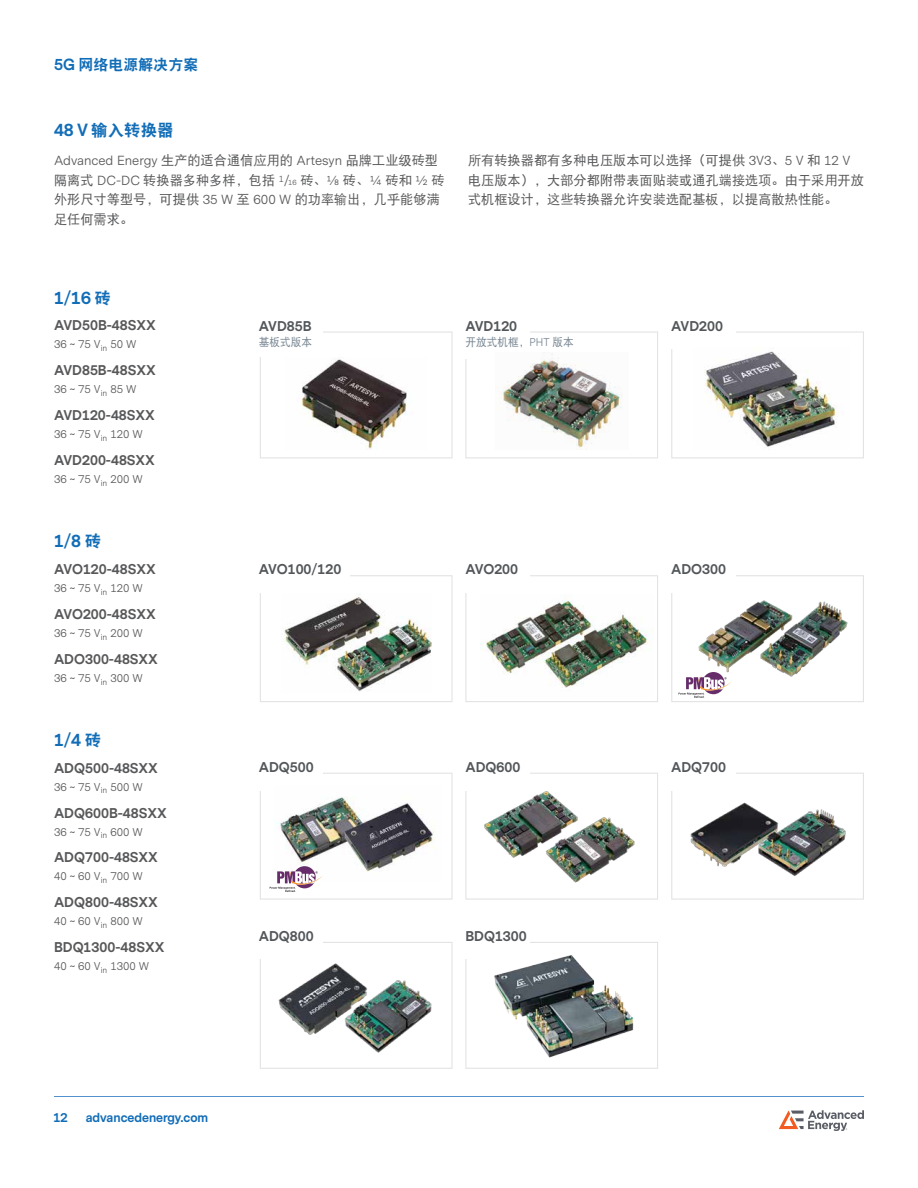
<style>
.page{position:relative;width:918px;height:1188px;background:#fff}
.page>*{position:absolute;margin:0;border:0;box-sizing:border-box;transform-origin:0 0}
.t1{font:700 16.5px "Messina Sans";color:#126db7}
.t2{font:16.5px "DFP Hei W9";color:#126db7}
.t3{font:15px "DFP Hei W9";color:#126db7}
.t4{font:13.2px/19.8px "DFP Hei W5";color:#57585a}
.t5{font:700 13.2px "Messina Sans";color:#57585a}
.t6{font:700 13.2px "Messina Sans";color:#53575a}
.t7{font:13.2px "Messina Sans";color:#57585a}
.t8{font:700 12px "Messina Sans";color:#126db7}
.t9{font:11.25px "Messina Sans";color:#57585a}
.t10{font:11.25px "DFP Hei W5";color:#768591;scale:.95 1}
.s1{font-family:"Messina Sans";font-weight:700}
.s2{font-family:"DFP Hei W5"}
.s3{font-family:"Messina Sans"}
.s4{font-family:"Messina Sans";font-size:7.5px}
.s5{font-family:"DFP Hei W9";font-weight:400}
</style>
<div class="page">
<hr style="left:54px;top:1096px;width:810px;height:1px;background:#5090cc">
<svg style="left:779px;top:1110px;width:85px;height:21px"></svg>
<img style="left:480px;top:595px;width:173px;height:93px">
<div style="left:671px;top:331px;width:193px;height:127px;border:1px solid #e2e4e2"></div>
<div style="left:671px;top:575px;width:193px;height:127px;border:1px solid #e2e4e2"></div>
<div style="left:671px;top:773px;width:193px;height:127px;border:1px solid #e2e4e2"></div>
<div style="left:260px;top:331px;width:193px;height:127px;border:1px solid #e2e4e2"></div>
<div style="left:260px;top:575px;width:193px;height:127px;border:1px solid #e2e4e2"></div>
<div style="left:260px;top:773px;width:193px;height:127px;border:1px solid #e2e4e2"></div>
<div style="left:260px;top:942px;width:193px;height:127px;border:1px solid #e2e4e2"></div>
<div style="left:465px;top:331px;width:193px;height:127px;border:1px solid #e2e4e2"></div>
<div style="left:465px;top:575px;width:193px;height:127px;border:1px solid #e2e4e2"></div>
<div style="left:465px;top:773px;width:193px;height:127px;border:1px solid #e2e4e2"></div>
<div style="left:465px;top:942px;width:193px;height:127px;border:1px solid #e2e4e2"></div>
<div style="left:259px;top:320px;width:64px;height:37px;background:#fff"></div>
<div style="left:259px;top:564px;width:91px;height:29px;background:#fff"></div>
<div style="left:259px;top:762px;width:64px;height:29px;background:#fff"></div>
<div style="left:259px;top:931px;width:64px;height:28px;background:#fff"></div>
<div style="left:465px;top:320px;width:65px;height:37px;background:#fff"></div>
<div style="left:465px;top:564px;width:65px;height:29px;background:#fff"></div>
<div style="left:465px;top:762px;width:65px;height:29px;background:#fff"></div>
<div style="left:465px;top:931px;width:65px;height:28px;background:#fff"></div>
<div style="left:671px;top:320px;width:64px;height:29px;background:#fff"></div>
<div style="left:671px;top:564px;width:64px;height:29px;background:#fff"></div>
<div style="left:671px;top:762px;width:64px;height:29px;background:#fff"></div>
<div style="left:465px;top:338px;width:144px;height:21px;background:#fff"></div>
<img style="left:300px;top:359px;width:108px;height:90px">
<img style="left:704px;top:351px;width:135px;height:96px">
<img style="left:484px;top:791px;width:151px;height:92px">
<img style="left:690px;top:802px;width:156px;height:75px">
<img style="left:698px;top:600px;width:150px;height:77px">
<img style="left:283px;top:597px;width:148px;height:94px">
<img style="left:278px;top:963px;width:154px;height:90px">
<img style="left:495px;top:352px;width:128px;height:98px">
<img style="left:494px;top:955px;width:140px;height:103px">
<img style="left:278px;top:797px;width:157px;height:75px">
<svg style="left:679px;top:672px;width:53px;height:26px"></svg>
<svg style="left:270px;top:866px;width:53px;height:26px"></svg>
<p class="t3" style="left:54px;top:57px;width:146px"><span class="s1">5G</span> 网络电源解决方案</p>
<p class="t2" style="left:54px;top:121px;width:121px"><span class="s1">48 V</span> 输入转换器</p>
<p class="t7" style="left:54px;top:152px;width:386px">Advanced Energy <span class="s2">生产的适合通信应用的</span> Artesyn <span class="s2">品牌工业级砖型</span></p>
<p class="t4" style="left:54px;top:170px;width:392px">隔离式 <span class="s3">DC-DC</span> 转换器多种多样，包括 <sup>1</sup><span class="s3">/</span><span class="s4">16</span> 砖、<span class="s3">⅛</span> 砖、<span class="s3">¼</span> 砖和 <span class="s3">½</span> 砖外形尺寸等型号，可提供 <span class="s3">35 W</span> 至 <span class="s3">600 W</span> 的功率输出，几乎能够满足任何需求。</p>
<p class="t4" style="left:468px;top:150px;width:397px">所有转换器都有多种电压版本可以选择（可提供 <span class="s3">3V3</span>、<span class="s3">5 V</span> 和 <span class="s3">12 V</span>电压版本），大部分都附带表面贴装或通孔端接选项。由于采用开放式机框设计，这些转换器允许安装选配基板，以提高散热性能。</p>
<p class="t1" style="left:54px;top:286px;width:59px">1/16 <span class="s5">砖</span></p>
<p class="t5" style="left:54px;top:316px;width:103px">AVD50B-48SXX</p>
<p class="t9" style="left:54px;top:338px;width:84px">36 ~ 75 V<sub>in</sub> 50 W</p>
<p class="t5" style="left:54px;top:361px;width:103px">AVD85B-48SXX</p>
<p class="t9" style="left:54px;top:383px;width:84px">36 ~ 75 V<sub>in</sub> 85 W</p>
<p class="t5" style="left:54px;top:406px;width:102px">AVD120-48SXX</p>
<p class="t9" style="left:54px;top:428px;width:90px">36 ~ 75 V<sub>in</sub> 120 W</p>
<p class="t5" style="left:54px;top:451px;width:103px">AVD200-48SXX</p>
<p class="t9" style="left:54px;top:473px;width:90px">36 ~ 75 V<sub>in</sub> 200 W</p>
<p class="t1" style="left:54px;top:529px;width:49px">1/8 <span class="s5">砖</span></p>
<p class="t5" style="left:54px;top:560px;width:103px">AVO120-48SXX</p>
<p class="t9" style="left:54px;top:581px;width:90px">36 ~ 75 V<sub>in</sub> 120 W</p>
<p class="t5" style="left:54px;top:605px;width:103px">AVO200-48SXX</p>
<p class="t9" style="left:54px;top:626px;width:90px">36 ~ 75 V<sub>in</sub> 200 W</p>
<p class="t5" style="left:54px;top:650px;width:106px">ADO300-48SXX</p>
<p class="t9" style="left:54px;top:671px;width:90px">36 ~ 75 V<sub>in</sub> 300 W</p>
<p class="t1" style="left:54px;top:728px;width:49px">1/4 <span class="s5">砖</span></p>
<p class="t5" style="left:54px;top:758px;width:106px">ADQ500-48SXX</p>
<p class="t9" style="left:54px;top:780px;width:90px">36 ~ 75 V<sub>in</sub> 500 W</p>
<p class="t5" style="left:54px;top:803px;width:114px">ADQ600B-48SXX</p>
<p class="t9" style="left:54px;top:825px;width:90px">36 ~ 75 V<sub>in</sub> 600 W</p>
<p class="t5" style="left:54px;top:848px;width:106px">ADQ700-48SXX</p>
<p class="t9" style="left:54px;top:870px;width:90px">40 ~ 60 V<sub>in</sub> 700 W</p>
<p class="t5" style="left:54px;top:893px;width:106px">ADQ800-48SXX</p>
<p class="t9" style="left:54px;top:915px;width:90px">40 ~ 60 V<sub>in</sub> 800 W</p>
<p class="t5" style="left:54px;top:938px;width:112px">BDQ1300-48SXX</p>
<p class="t9" style="left:54px;top:960px;width:97px">40 ~ 60 V<sub>in</sub> 1300 W</p>
<p class="t6" style="left:259px;top:316px;width:54px">AVD85B</p>
<p class="t6" style="left:465px;top:316px;width:53px">AVD120</p>
<p class="t10" style="left:259px;top:336px;width:58px">基板式版本</p>
<p class="t10" style="left:465px;top:336px;width:116px">开放式机框，<span class="s3">PHT</span> 版本</p>
<p class="t6" style="left:259px;top:560px;width:84px">AVO100/120</p>
<p class="t6" style="left:465px;top:560px;width:54px">AVO200</p>
<p class="t6" style="left:259px;top:758px;width:57px">ADQ500</p>
<p class="t6" style="left:465px;top:758px;width:57px">ADQ600</p>
<p class="t6" style="left:259px;top:927px;width:57px">ADQ800</p>
<p class="t6" style="left:465px;top:927px;width:63px">BDQ1300</p>
<p class="t8" style="left:53px;top:1109px;width:16px">12</p>
<p class="t8" style="left:86px;top:1109px;width:124px">advancedenergy.com</p>
<p class="t6" style="left:671px;top:316px;width:53px">AVD200</p>
<p class="t6" style="left:671px;top:560px;width:56px">ADO300</p>
<p class="t6" style="left:671px;top:758px;width:57px">ADQ700</p>
</div>
